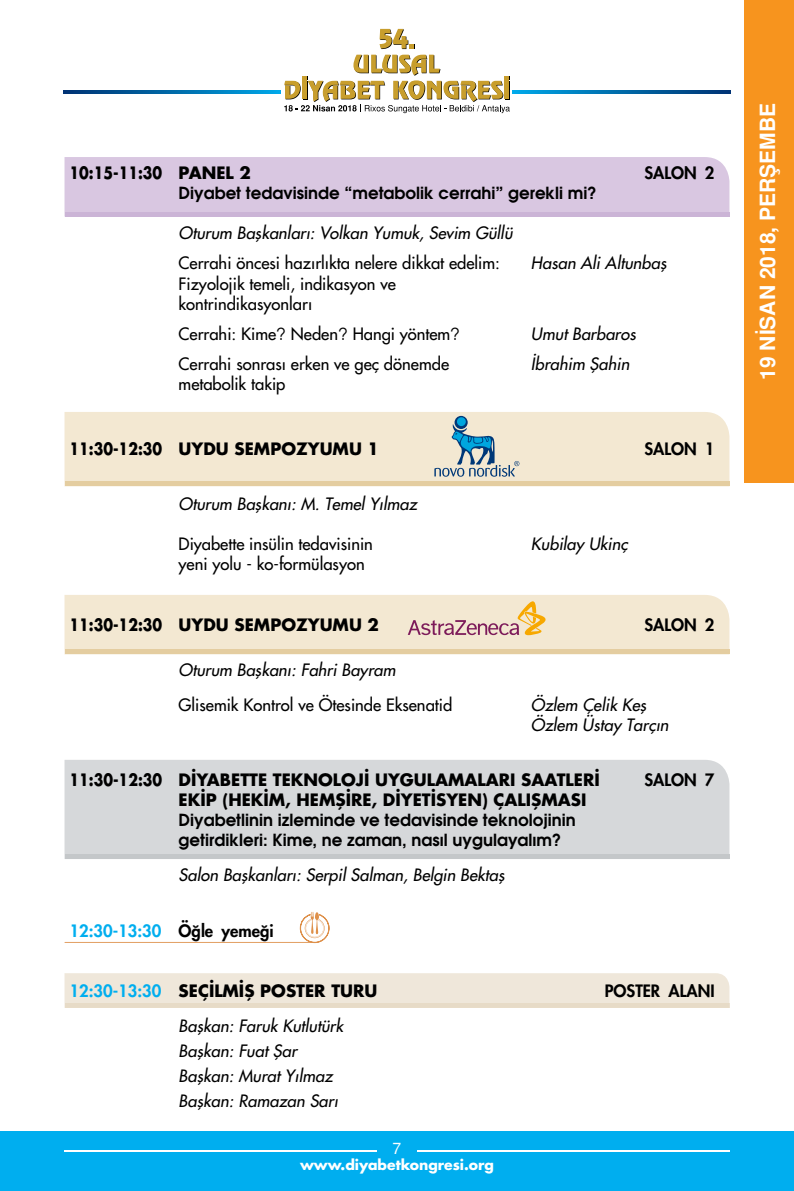
<style>
.page{position:relative;width:794px;height:1191px;background:#fff}
.page>*{position:absolute;margin:0;border:0;box-sizing:border-box;transform-origin:0 0}
.t1{font:700 21px "Helvetica Tr";color:#fff}
.t2{font:16.62px/25px "Futura Italic Tr";color:#000}
.t3{font:16.62px/20.1px "Futura Normal Tr";color:#000}
.t4{font:16.62px/20.1px "Avant Garde Bold Tr";color:#000}
.t5{font:16.62px "Futura Bold Tr";color:#000;scale:.85 1}
.t6{font:16.62px "Futura Bold Tr";color:#000}
.t7{font:16.62px "Futura Heavy Tr";color:#00aeef}
.t8{font:16.62px "Futura Heavy Tr";color:#000}
.t9{font:15.75px "Helvetica Normal Tr";color:#fff}
.t10{font:14px "Futura Bold Tr";color:#fff}
.s1{font-family:"Avant Garde Tr"}
.s2{color:#000}
.s3{font-family:"Futura Bold Tr";color:#000}
</style>
<div class="page">
<div style="left:744px;top:0;width:50px;height:483px;background:#f7941e"></div>
<svg style="left:64px;top:90px;width:217px;height:3px"></svg>
<svg style="left:512px;top:90px;width:218px;height:3px"></svg>
<svg style="left:379px;top:29px;width:35px;height:20px"></svg>
<div style="left:0;top:1131px;width:794px;height:60px;background:#00aeef"></div>
<hr style="left:417px;top:1149px;width:313px;height:2px;background:#fff">
<hr style="left:64px;top:1149px;width:312px;height:2px;background:#fff">
<svg style="left:284px;top:55px;width:226px;height:58px"></svg>
<div style="left:64px;top:595px;width:665px;height:54px;background:#f3e8d2"></div>
<div style="left:64px;top:649px;width:665px;height:5px;background:#e4cda0"></div>
<div style="left:64px;top:412px;width:665px;height:69px;background:#f3e8d2"></div>
<div style="left:64px;top:481px;width:665px;height:5px;background:#e4cda0"></div>
<div style="left:64px;top:973px;width:665px;height:30px;background:#efe7da"></div>
<div style="left:64px;top:1003px;width:665px;height:5px;background:#e7dbc7"></div>
<div style="left:64px;top:157px;width:665px;height:55px;background:#d9c7e1"></div>
<div style="left:64px;top:212px;width:665px;height:5px;background:#cbb4d6"></div>
<div style="left:64px;top:760px;width:665px;height:94px;background:#d6d8da"></div>
<div style="left:64px;top:854px;width:665px;height:5px;background:#c4c7c9"></div>
<svg style="left:64px;top:912px;width:266px;height:31px"></svg>
<svg style="left:454px;top:416px;width:14px;height:13px"></svg>
<div style="left:457px;top:417px;width:9px;height:9px;background:#00a6de;border-radius:50%"></div>
<svg style="left:434px;top:424px;width:85px;height:53px;background:#b6c4c3"></svg>
<svg style="left:408px;top:601px;width:137px;height:34px;background:#e5cab3"></svg>
<p class="t5" style="left:69px;top:161px;width:155px">10:15-11:30 PANEL</p>
<p class="t6" style="left:239px;top:161px;width:13px">2</p>
<p class="t8" style="left:644px;top:162px;width:72px">SALON 2</p>
<p class="t4" style="left:179px;top:183px;width:420px">Diyabet tedavisinde “metabolik cerrahi” gerekli mi?</p>
<p class="t2" style="left:179px;top:221px;width:335px">Oturum Başkanları: Volkan Yumuk, Sevim Güllü</p>
<p class="t3" style="left:179px;top:253px;width:323px">Cerrahi öncesi hazırlıkta nelere dikkat edelim:</p>
<p class="t2" style="left:531px;top:251px;width:137px">Hasan Ali Altunbaş</p>
<p class="t3" style="left:179px;top:273px;width:219px">Fizyolojik temeli, indikasyon ve kontrindikasyonları</p>
<p class="t3" style="left:179px;top:323px;width:283px">Cerrahi: Kime<span class="s1">?</span> Neden<span class="s1">?</span> Hangi yöntem<span class="s1">?</span></p>
<p class="t2" style="left:531px;top:321px;width:106px">Umut Barbaros</p>
<p class="t3" style="left:179px;top:353px;width:272px">Cerrahi sonrası erken ve geç dönemde</p>
<p class="t2" style="left:531px;top:351px;width:100px">İbrahim Şahin</p>
<p class="t3" style="left:179px;top:374px;width:108px">metabolik takip</p>
<p class="t5" style="left:69px;top:437px;width:159px">11:30-12:30 UYDU</p>
<p class="t6" style="left:235px;top:437px;width:14px">SEMPOZYUM</p>
<p class="t6" style="left:349px;top:437px;width:32px">U 1</p>
<p class="t8" style="left:644px;top:438px;width:72px">SALON 1</p>
<p class="t2" style="left:179px;top:491px;width:240px">Oturum Başkanı: M. Temel Yılmaz</p>
<p class="t3" style="left:179px;top:534px;width:196px">Diyabette insülin tedavisinin</p>
<p class="t2" style="left:531px;top:531px;width:98px">Kubilay Ukinç</p>
<p class="t3" style="left:179px;top:554px;width:188px">yeni yolu - ko-formülasyon</p>
<p class="t5" style="left:69px;top:613px;width:159px">11:30-12:30 UYDU</p>
<p class="t6" style="left:235px;top:613px;width:14px">SEMPOZYUM</p>
<p class="t6" style="left:349px;top:613px;width:32px">U 2</p>
<p class="t8" style="left:644px;top:613px;width:72px">SALON 2</p>
<p class="t2" style="left:179px;top:657px;width:218px">Oturum Başkanı: Fahri Bayram</p>
<p class="t3" style="left:179px;top:694px;width:275px">Glisemik Kontrol ve Ötesinde Eksenatid</p>
<p class="t2" style="left:531px;top:694px;width:139px;line-height:20.1px">Özlem Çelik Keş<br>Özlem Üstay Tarçın</p>
<p class="t5" style="left:69px;top:768px;width:625px">11:30-12:30 DİYABETTE TEKNOLOJİ UYGULAMALARI SAATLERİ</p>
<p class="t8" style="left:644px;top:768px;width:72px">SALON 7</p>
<p class="t6" style="left:179px;top:788px;width:409px">EKİP (HEKİM, HEMŞİRE, DİYETİSYEN) ÇALIŞMASI</p>
<p class="t4" style="left:179px;top:810px;width:398px">Diyabetlinin izleminde ve tedavisinde teknolojinin getirdikleri: Kime, ne zaman, nasıl uygulayalım?</p>
<p class="t2" style="left:179px;top:862px;width:327px">Salon Başkanları: Serpil Salman, Belgin Bektaş</p>
<p class="t7" style="left:69px;top:919px;width:206px">12:30-13:30 <span class="s2">ÖĞLE YEMEĞI</span></p>
<p class="t7" style="left:69px;top:979px;width:130px">12:30-13:30 <span class="s3">SEÇILMIŞ</span></p>
<p class="t6" style="left:260px;top:979px;width:23px">POSTER</p>
<p class="t6" style="left:331px;top:979px;width:22px">TURU</p>
<p class="t8" style="left:605px;top:979px;width:20px">POSTER</p>
<p class="t8" style="left:668px;top:979px;width:21px">ALANI</p>
<p class="t2" style="left:179px;top:1013px;width:166px">Başkan: Faruk Kutlutürk<br>Başkan: Fuat Şar<br>Başkan: Murat Yılmaz<br>Başkan: Ramazan Sarı</p>
<p class="t9" style="left:392px;top:1138px;width:10px">7</p>
<p class="t10" style="left:300px;top:1155px;width:195px">WWW.DIYABETKONGRESI.ORG</p>
<p class="t1" style="left:755px;top:380px;width:278px;rotate:-90deg">19 NİSAN 2018, PERŞEMBE</p>
</div>
